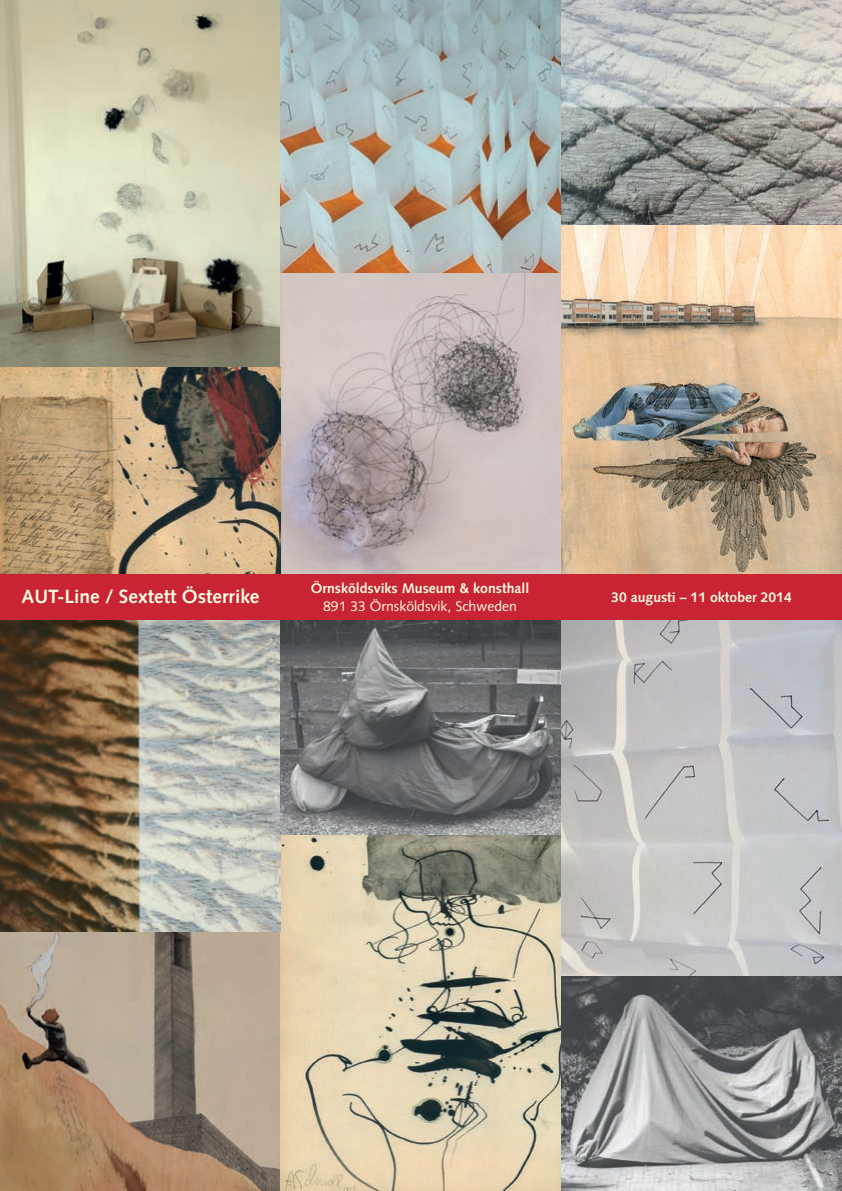
<style>
.page{position:relative;width:842px;height:1191px;background:#fff}
.page>*{position:absolute;margin:0;border:0;box-sizing:border-box;transform-origin:0 0}
.t1{font:700 19.2px "Syntax";color:#fffde5}
.t2{font:700 14px "Syntax";color:#fffde5}
.t3{font:14px "Syntax";color:#fffde5}
</style>
<div class="page">
<img style="left:0;top:0;width:281px;height:367px">
<img style="left:281px;top:0;width:280px;height:574px">
<img style="left:0;top:619px;width:281px;height:572px">
<img style="left:281px;top:835px;width:280px;height:356px">
<img style="left:281px;top:619px;width:280px;height:216px">
<img style="left:561px;top:619px;width:281px;height:572px">
<img style="left:561px;top:0;width:281px;height:574px">
<img style="left:0;top:367px;width:281px;height:207px">
<div style="left:0;top:574px;width:842px;height:45px;background:#c82434"></div>
<h1 class="t1" style="left:22px;top:586px;width:239px">AUT-Line / Sextett Österrike</h1>
<p class="t2" style="left:311px;top:580px;width:220px">Örnsköldsviks Museum &amp; konsthall</p>
<p class="t3" style="left:323px;top:598px;width:195px">891 33 Örnsköldsvik, Schweden</p>
<p class="t2" style="left:611px;top:589px;width:182px">30 augusti – 11 oktober 2014</p>
</div>
